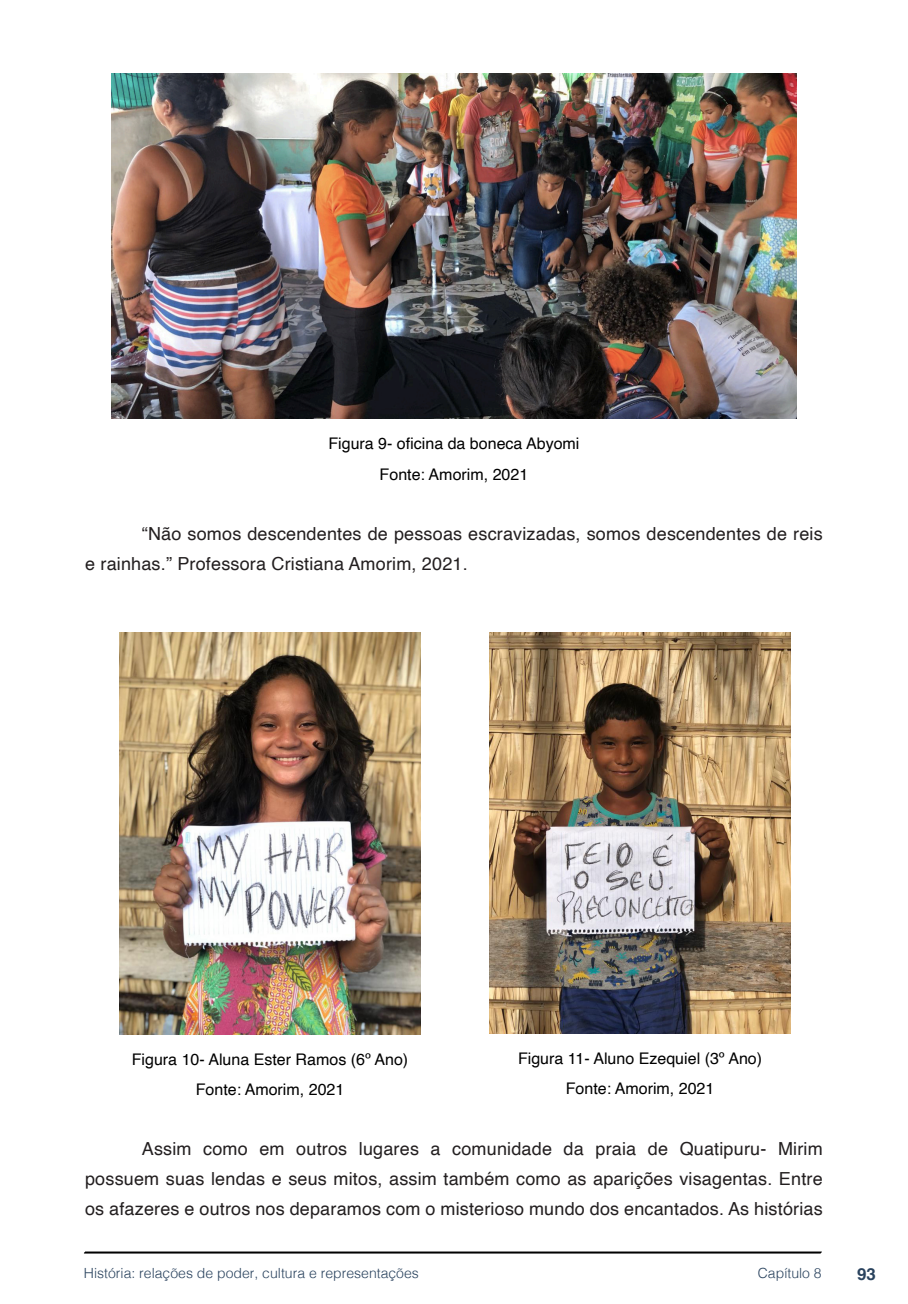
<style>
.page{position:relative;width:908px;height:1304px;background:#fff}
.page>*{position:absolute;margin:0;border:0;box-sizing:border-box;transform-origin:0 0}
.txt{font:18px/30px "Helvetica";letter-spacing:.01em;color:#231f20}
.t1{font:700 16.8px "Helvetica";color:#2a435e}
.imagens_graf_tab{font:16px "Helvetica";color:#000}
.t2{font:300 14px "Helvetica";color:#2a435e}
</style>
<div class="page">
<svg style="left:84px;top:1251px;width:737px;height:3px;background:#515151"></svg>
<img style="left:112px;top:74px;width:683px;height:344px">
<img style="left:119px;top:633px;width:301px;height:401px">
<img style="left:489px;top:633px;width:301px;height:400px">
<p class="imagens_graf_tab" style="left:328px;top:431px;width:252px">Figura 9- oficina da boneca Abyomi</p>
<p class="imagens_graf_tab" style="left:379px;top:462px;width:150px">Fonte: Amorim, 2021</p>
<p class="txt" style="left:85px;top:519px;width:738px;text-indent:57px">“Não somos descendentes de pessoas escravizadas, somos descendentes de reis e rainhas.” Professora Cristiana Amorim, 2021.</p>
<p class="imagens_graf_tab" style="left:132px;top:1047px;width:278px">Figura 10- Aluna Ester Ramos (6º Ano)</p>
<p class="imagens_graf_tab" style="left:196px;top:1077px;width:150px">Fonte: Amorim, 2021</p>
<p class="imagens_graf_tab" style="left:518px;top:1046px;width:245px">Figura 11- Aluno Ezequiel (3º Ano)</p>
<p class="imagens_graf_tab" style="left:565px;top:1076px;width:150px">Fonte: Amorim, 2021</p>
<p class="txt" style="left:85px;top:1134px;width:738px;text-align:justify;text-indent:57px">Assim como em outros lugares a comunidade da praia de Quatipuru- Mirim possuem suas lendas e seus mitos, assim também como as aparições visagentas. Entre os afazeres e outros nos deparamos com o misterioso mundo dos encantados. As histórias</p>
<p class="t2" style="left:84px;top:1261px;width:336px">História: relações de poder, cultura e representações</p>
<p class="t2" style="left:757px;top:1261px;width:65px">Capítulo 8</p>
<p class="t1" style="left:856px;top:1264px;width:20px">93</p>
</div>
